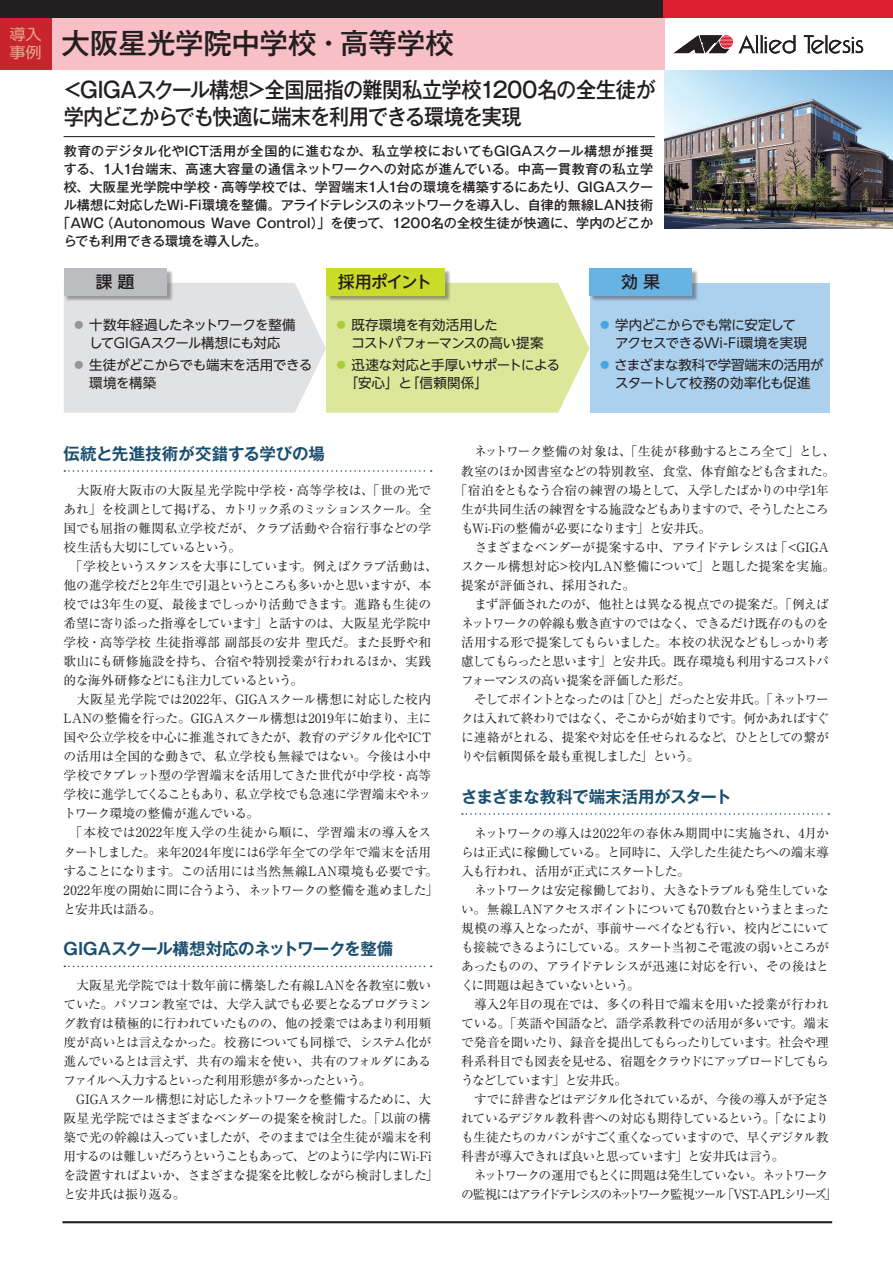
<style>
.page{position:relative;width:893px;height:1263px;background:#fff}
.page>*{position:absolute;margin:0;border:0;box-sizing:border-box;transform-origin:0 0}
.t1{font:500 28.5px "Gothic MB101 Pro";letter-spacing:-.005em;color:#231f20}
.t2{font:500 21.75px/27px "Gothic MB101 Pro";letter-spacing:-.04em;color:#231f20;scale:.93 1}
.t3{font:700 16.5px "Gothic MB101 Pro De";letter-spacing:-.02em;color:#1a4e6e}
.t4{font:500 16.5px "UD Shin Go NT Pro";letter-spacing:-.075em;color:#231f20}
.t5{font:15px "UD Shin Go NT Pr 6 N";color:#e6a58e;scale:1.08 1}
.t6{font:13.5px/18px "UD Shin Go NT Pro";letter-spacing:-.025em;color:#231f20}
.t7{font:13.5px/18px "UD Shin Go NT Pro";letter-spacing:-.045em;color:#231f20}
.t8{font:500 13.2px "Gothic MB101 Pro";letter-spacing:.005em;color:#231f20}
.t9{font:500 13.2px "Gothic MB101 Pro";letter-spacing:-.015em;color:#231f20}
.t10{font:500 13.2px "Gothic MB101 Pro";letter-spacing:.03em;color:#231f20}
.t11{font:500 13.2px "Gothic MB101 Pro";letter-spacing:.035em;color:#231f20}
.t12{font:500 13.2px "Gothic MB101 Pro";letter-spacing:-.02em;color:#231f20}
.t13{font:12.75px/19px "Ryumin Pro";letter-spacing:-.015em;color:#231f20}
.t14{font:12.75px/19px "Ryumin Pro";letter-spacing:-.055em;color:#231f20}
.t15{font:12.75px/19px "Ryumin Pro";letter-spacing:-.035em;color:#231f20}
.t16{font:12.75px "Ryumin Pro";letter-spacing:-.06em;color:#231f20}
.t17{font:12.75px "Ryumin Pro";letter-spacing:-.1em;color:#231f20}
.t18{font:12.75px "Ryumin Pro";letter-spacing:-.065em;color:#231f20}
.t19{font:12.75px "Ryumin Pro";color:#231f20}
.t20{font:12.75px "Ryumin Pro";letter-spacing:-.08em;color:#231f20}
.t21{font:12.75px "Ryumin Pro";letter-spacing:-.075em;color:#231f20}
</style>
<div class="page">
<hr style="left:63px;top:1221px;width:769px;height:2px;background:#231f20">
<div style="left:32px;top:13px;width:632px;height:57px;background:#f9bfc6"></div>
<div style="left:0;top:13px;width:51px;height:57px;background:#c8242b"></div>
<img style="left:664px;top:70px;width:229px;height:158px">
<hr style="left:64px;top:136px;width:591px;height:1px;background:#231f20">
<div style="left:644px;top:0;width:249px;height:17px;background:#db1e30"></div>
<div style="left:0;top:0;width:663px;height:17px;background:#231f20"></div>
<svg style="left:674px;top:35px;width:122px;height:19px"></svg>
<svg style="left:804px;top:35px;width:59px;height:19px"></svg>
<div style="left:590px;top:283px;width:239px;height:130px;background:#acd1ee"></div>
<div style="left:65px;top:269px;width:108px;height:33px;background:#231f20;opacity:.4"></div>
<div style="left:64px;top:268px;width:103px;height:27px;background:#bcbdc0"></div>
<div style="left:327px;top:269px;width:124px;height:33px;background:#231f20;opacity:.4"></div>
<div style="left:326px;top:268px;width:118px;height:27px;background:#cadb2a"></div>
<div style="left:590px;top:269px;width:109px;height:33px;background:#231f20;opacity:.4"></div>
<div style="left:589px;top:268px;width:103px;height:27px;background:#67b3e3"></div>
<svg style="left:64px;top:470px;width:368px;height:2px"></svg>
<svg style="left:64px;top:965px;width:368px;height:2px"></svg>
<svg style="left:462px;top:813px;width:367px;height:2px"></svg>
<svg style="left:64px;top:283px;width:525px;height:130px;background:#dee4be"></svg>
<p class="t5" style="left:9px;top:22px;width:31px">導入</p>
<h1 class="t1" style="left:62px;top:20px;width:394px">大阪星光学院中学校・高等学校</h1>
<h2 class="t2" style="left:64px;top:73px;width:638px">&lt;GIGAスクール構想&gt;全国屈指の難関私立学校1200名の全生徒が学内どこからでも快適に端末を利用できる環境を実現</h2>
<p class="t10" style="left:64px;top:140px;width:591px">教育のデジタル化やICT活用が全国的に進むなか、私立学校においてもGIGAスクール構想が推奨</p>
<p class="t11" style="left:64px;top:158px;width:591px">する、1人1台端末、高速大容量の通信ネットワークへの対応が進んでいる。中高一貫教育の私立学</p>
<p class="t8" style="left:64px;top:176px;width:591px">校、大阪星光学院中学校・高等学校では、学習端末1人1台の環境を構築するにあたり、GIGAスクー</p>
<p class="t9" style="left:64px;top:194px;width:591px">ル構想に対応したWi-Fi環境を整備。アライドテレシスのネットワークを導入し、自律的無線LAN技術</p>
<p class="t8" style="left:57px;top:212px;width:597px">「AWC（Autonomous Wave Control）」を使って、1200名の全校生徒が快適に、学内のどこか</p>
<p class="t12" style="left:64px;top:230px;width:205px">らでも利用できる環境を導入した。</p>
<p class="t5" style="left:9px;top:40px;width:31px">事例</p>
<p class="t4" style="left:96px;top:268px;width:40px">課 題</p>
<p class="t4" style="left:338px;top:268px;width:95px">採用ポイント</p>
<p class="t4" style="left:622px;top:268px;width:40px">効 果</p>
<p class="t6" style="left:89px;top:315px;width:208px">十数年経過したネットワークを整備してGIGAスクール構想にも対応</p>
<p class="t6" style="left:89px;top:355px;width:224px">生徒がどこからでも端末を活用できる環境を構築</p>
<p class="t6" style="left:351px;top:315px;width:215px">既存環境を有効活用した　　　　　コストパフォーマンスの高い提案</p>
<p class="t6" style="left:345px;top:355px;width:217px;text-indent:7px">迅速な対応と手厚いサポートによる「安心」と「信頼関係」</p>
<p class="t7" style="left:615px;top:315px;width:209px">学内どこからでも常に安定して　　アクセスできるWi-Fi環境を実現</p>
<p class="t6" style="left:614px;top:355px;width:211px">さまざまな教科で学習端末の活用がスタートして校務の効率化も促進</p>
<p class="t3" style="left:64px;top:440px;width:263px">伝統と先進技術が交錯する学びの場</p>
<p class="t13" style="left:64px;top:479px;width:376px">　大阪府大阪市の大阪星光学院中学校・高等学校は、「世の光であれ」を校訓として掲げる、カトリック系のミッションスクール。全国でも屈指の難関私立学校だが、クラブ活動や合宿行事などの学校生活も大切にしているという。<br>　「学校というスタンスを大事にしています。例えばクラブ活動は、他の進学校だと2年生で引退というところも多いかと思いますが、本校では3年生の夏、最後までしっかり活動できます。進路も生徒の希望に寄り添った指導をしています」と話すのは、大阪星光学院中学校・高等学校 生徒指導部 副部長の安井 聖氏だ。また長野や和歌山にも研修施設を持ち、合宿や特別授業が行われるほか、実践的な海外研修などにも注力しているという。<br>　大阪星光学院では2022年、GIGAスクール構想に対応した校内<br>LANの整備を行った。GIGAスクール構想は2019年に始まり、主に国や公立学校を中心に推進されてきたが、教育のデジタル化やICTの活用は全国的な動きで、私立学校も無縁ではない。今後は小中学校でタブレット型の学習端末を活用してきた世代が中学校・高等学校に進学してくることもあり、私立学校でも急速に学習端末やネットワーク環境の整備が進んでいる。<br>　「本校では2022年度入学の生徒から順に、学習端末の導入をスタートしました。来年2024年度には6学年全ての学年で端末を活用することになります。この活用には当然無線LAN環境も必要です。<br>2022年度の開始に間に合うよう、ネットワークの整備を進めました」と安井氏は語る。</p>
<p class="t3" style="left:64px;top:935px;width:331px">GIGAスクール構想対応のネットワークを整備</p>
<p class="t15" style="left:64px;top:975px;width:376px">　大阪星光学院では十数年前に構築した有線LANを各教室に敷いていた。パソコン教室では、大学入試でも必要となるプログラミング教育は積極的に行われていたものの、他の授業ではあまり利用頻度が高いとは言えなかった。校務についても同様で、システム化が進んでいるとは言えず、共有の端末を使い、共有のフォルダにあるファイルへ入力するといった利用形態が多かったという。<br>　GIGAスクール構想に対応したネットワークを整備するために、大阪星光学院ではさまざまなベンダーの提案を検討した。「以前の構築で光の幹線は入っていましたが、そのままでは全生徒が端末を利用するのは難しいだろうということもあって、どのように学内にWi-Fiを設置すればよいか、さまざまな提案を比較しながら検討しました」と安井氏は振り返る。</p>
<p class="t13" style="left:461px;top:441px;width:376px">　ネットワーク整備の対象は、「生徒が移動するところ全て」とし、</p>
<p class="t15" style="left:461px;top:460px;width:376px">教室のほか図書室などの特別教室、食堂、体育館なども含まれた。</p>
<p class="t15" style="left:455px;top:479px;width:376px">「宿泊をともなう合宿の練習の場として、入学したばかりの中学1年</p>
<p class="t18" style="left:461px;top:499px;width:369px">生が共同生活の練習をする施設などもありますので、そうしたところ</p>
<p class="t15" style="left:461px;top:517px;width:252px">もWi-Fiの整備が必要になります」と安井氏。</p>
<p class="t15" style="left:461px;top:536px;width:369px">　さまざまなベンダーが提案する中、アライドテレシスは「&lt;GIGA</p>
<p class="t19" style="left:461px;top:556px;width:376px">スクール構想対応&gt;校内LAN整備について」と題した提案を実施。</p>
<p class="t15" style="left:461px;top:575px;width:175px">提案が評価され、採用された。</p>
<p class="t15" style="left:461px;top:594px;width:369px">　まず評価されたのが、他社とは異なる視点での提案だ。「例えば</p>
<p class="t16" style="left:461px;top:613px;width:369px">ネットワークの幹線も敷き直すのではなく、できるだけ既存のものを</p>
<p class="t14" style="left:461px;top:632px;width:369px">活用する形で提案してもらいました。本校の状況などもしっかり考</p>
<p class="t20" style="left:461px;top:651px;width:369px">慮してもらったと思います」と安井氏。既存環境も利用するコストパ</p>
<p class="t14" style="left:461px;top:670px;width:231px">フォーマンスの高い提案を評価した形だ。</p>
<p class="t17" style="left:461px;top:689px;width:369px">　そしてポイントとなったのは「ひと」だったと安井氏。「ネットワー</p>
<p class="t16" style="left:461px;top:708px;width:369px">クは入れて終わりではなく、そこからが始まりです。何かあればすぐ</p>
<p class="t15" style="left:461px;top:727px;width:369px">に連絡がとれる、提案や対応を任せられるなど、ひととしての繋が</p>
<p class="t21" style="left:461px;top:746px;width:240px">りや信頼関係を最も重視しました」という。</p>
<p class="t3" style="left:461px;top:783px;width:272px">さまざまな教科で端末活用がスタート</p>
<p class="t14" style="left:461px;top:822px;width:377px">　ネットワークの導入は2022年の春休み期間中に実施され、4月からは正式に稼働している。と同時に、入学した生徒たちへの端末導入も行われ、活用が正式にスタートした。<br>　ネットワークは安定稼働しており、大きなトラブルも発生していない。無線LANアクセスポイントについても70数台というまとまった規模の導入となったが、事前サーベイなども行い、校内どこにいても接続できるようにしている。スタート当初こそ電波の弱いところがあったものの、アライドテレシスが迅速に対応を行い、その後はとくに問題は起きていないという。<br>　導入2年目の現在では、多くの科目で端末を用いた授業が行われている。「英語や国語など、語学系教科での活用が多いです。端末で発音を聞いたり、録音を提出してもらったりしています。社会や理科系科目でも図表を見せる、宿題をクラウドにアップロードしてもらうなどしています」と安井氏。<br>　すでに辞書などはデジタル化されているが、今後の導入が予定されているデジタル教科書への対応も期待しているという。「なによりも生徒たちのカバンがすごく重くなっていますので、早くデジタル教科書が導入できれば良いと思っています」と安井氏は言う。<br>　ネットワークの運用でもとくに問題は発生していない。ネットワークの監視にはアライドテレシスのネットワーク監視ツール「VST-APLシリーズ」</p>
</div>
